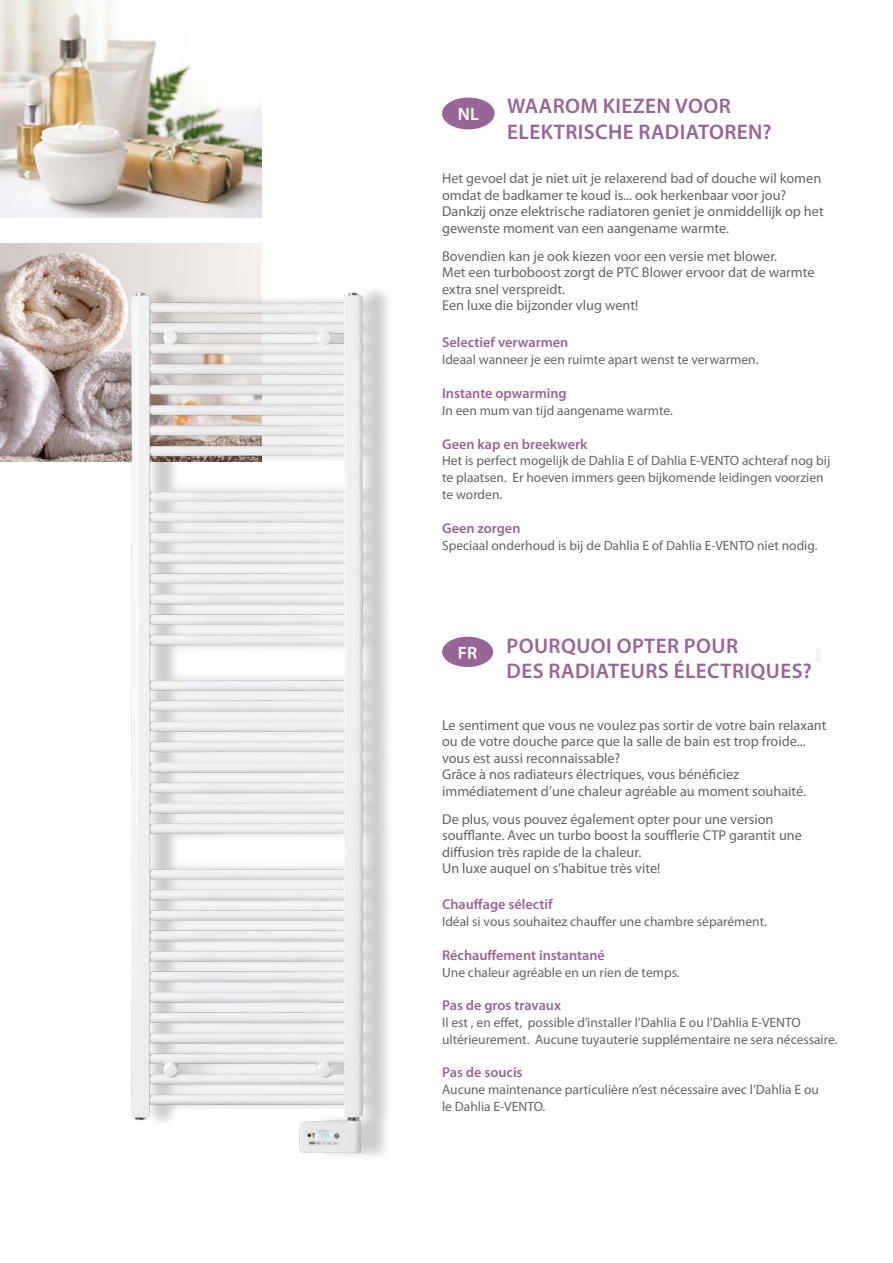
<style>
.page{position:relative;width:893px;height:1263px;background:#fff}
.page>*{position:absolute;margin:0;border:0;box-sizing:border-box;transform-origin:0 0}
.t1{font:300 21.15px/25.3px "X Myriad Pro";letter-spacing:.02em;color:#986597}
.t2{font:300 18px "X Myriad Pro";color:#fff}
.t3{font:14.25px/16.5px "Myriad Pro";color:#636466}
.t4{font:300 14.25px "X Myriad Pro";color:#986597}
.t5{font:13.5px/16.8px "Myriad Pro";color:#636466}
</style>
<div class="page">
<hr style="left:817px;top:648px;width:4px;height:13px;background:#f2f3f3">
<div style="left:443px;top:98px;width:51px;height:31px;background:#986597;border-radius:50%"></div>
<div style="left:442px;top:98px;width:53px;height:31px;border:2px solid #986597;border-radius:50%"></div>
<div style="left:442px;top:637px;width:51px;height:30px;background:#986597;border-radius:50%"></div>
<img style="left:0;top:0;width:262px;height:217px">
<img style="left:0;top:244px;width:72px;height:217px">
<img style="left:72px;top:243px;width:316px;height:913px">
<p class="t2" style="left:458px;top:103px;width:23px">NL</p>
<p class="t1" style="left:507px;top:93px;width:266px">WAAROM KIEZEN VOOR<br>ELEKTRISCHE RADIATOREN?</p>
<p class="t3" style="left:442px;top:170px;width:383px">Het gevoel dat je niet uit je relaxerend bad of douche wil komen omdat de badkamer te koud is... ook herkenbaar voor jou?<br>Dankzij onze elektrische radiatoren geniet je onmiddellijk op het gewenste moment van een aangename warmte.</p>
<p class="t3" style="left:442px;top:247px;width:374px">Bovendien kan je ook kiezen voor een versie met blower.<br>Met een turboboost zorgt de PTC Blower ervoor dat de warmte extra snel verspreidt.<br>Een luxe die bijzonder vlug went!</p>
<p class="t4" style="left:442px;top:333px;width:128px">Selectief verwarmen</p>
<p class="t5" style="left:442px;top:351px;width:318px">Ideaal wanneer je een ruimte apart wenst te verwarmen.</p>
<p class="t4" style="left:442px;top:384px;width:126px">Instante opwarming</p>
<p class="t5" style="left:442px;top:402px;width:232px">In een mum van tijd aangename warmte.</p>
<p class="t4" style="left:442px;top:435px;width:147px">Geen kap en breekwerk</p>
<p class="t5" style="left:442px;top:452px;width:390px">Het is perfect mogelijk de Dahlia E of Dahlia E-VENTO achteraf nog bij te plaatsen. Er hoeven immers geen bijkomende leidingen voorzien te worden.</p>
<p class="t4" style="left:442px;top:519px;width:80px">Geen zorgen</p>
<p class="t5" style="left:442px;top:537px;width:377px">Speciaal onderhoud is bij de Dahlia E of Dahlia E-VENTO niet nodig.</p>
<p class="t2" style="left:458px;top:641px;width:21px">FR</p>
<p class="t1" style="left:506px;top:632px;width:233px">POURQUOI OPTER POUR</p>
<p class="t1" style="left:506px;top:658px;width:307px">DES RADIATEURS ÉLECTRIQUES?</p>
<p class="t3" style="left:442px;top:716px;width:386px">Le sentiment que vous ne voulez pas sortir de votre bain relaxant ou de votre douche parce que la salle de bain est trop froide... vous est aussi reconnaissable?<br>Grâce à nos radiateurs électriques, vous bénéficiez immédiatement d’une chaleur agréable au moment souhaité.</p>
<p class="t3" style="left:442px;top:810px;width:361px">De plus, vous pouvez également opter pour une version soufflante. Avec un turbo boost la soufflerie CTP garantit une diffusion très rapide de la chaleur.<br>Un luxe auquel on s’habitue très vite!</p>
<p class="t4" style="left:442px;top:895px;width:112px">Chauffage sélectif</p>
<p class="t5" style="left:442px;top:913px;width:326px">Idéal si vous souhaitez chauffer une chambre séparément.</p>
<p class="t4" style="left:442px;top:946px;width:164px">Réchauffement instantané</p>
<p class="t5" style="left:442px;top:963px;width:239px">Une chaleur agréable en un rien de temps.</p>
<p class="t4" style="left:442px;top:996px;width:120px">Pas de gros travaux</p>
<p class="t5" style="left:442px;top:1014px;width:360px">Il est , en effet, possible d’installer l’Dahlia E ou l’Dahlia E-VENTO</p>
<p class="t5" style="left:442px;top:1031px;width:397px">ultérieurement. Aucune tuyauterie supplémentaire ne sera nécessaire.</p>
<p class="t4" style="left:442px;top:1063px;width:82px">Pas de soucis</p>
<p class="t5" style="left:442px;top:1081px;width:378px">Aucune maintenance particulière n’est nécessaire avec l’Dahlia E ou le Dahlia E-VENTO.</p>
</div>
